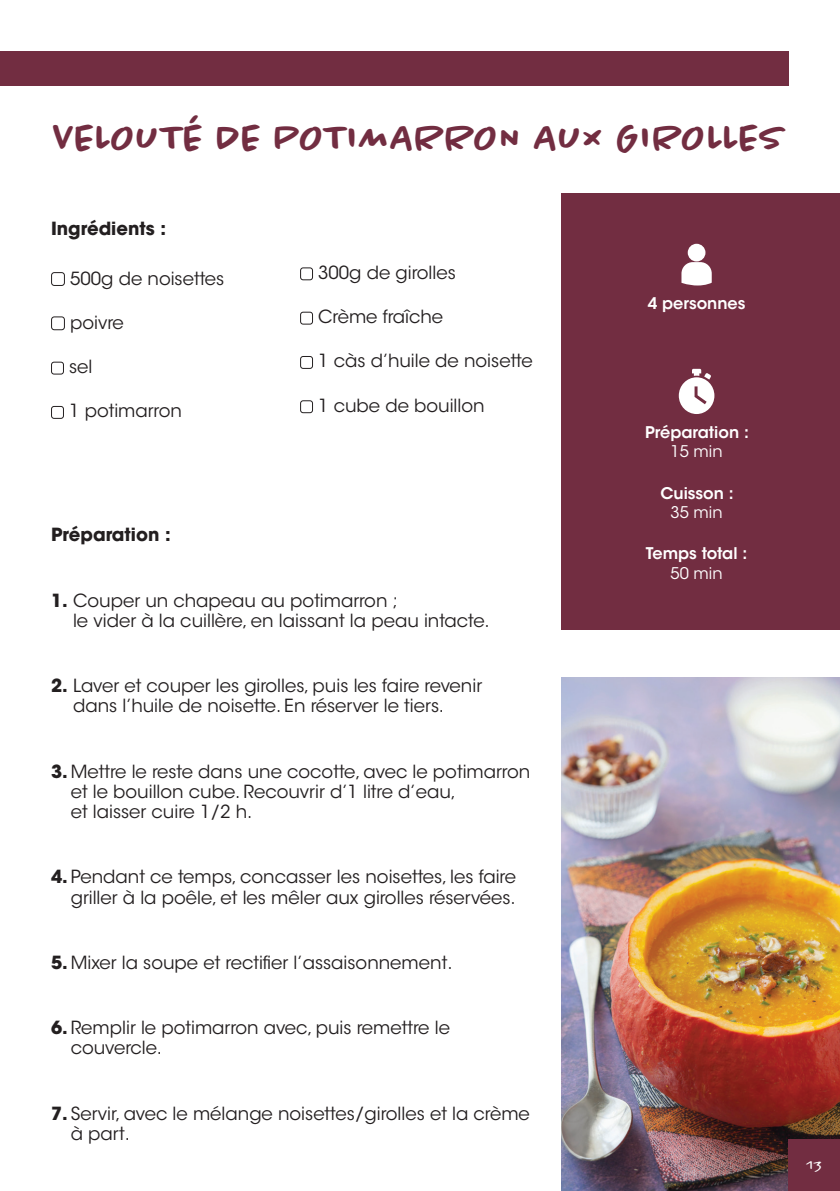
<style>
.page{position:relative;width:840px;height:1191px;background:#fff}
.page>*{position:absolute;margin:0;border:0;box-sizing:border-box;transform-origin:0 0}
.t1{font:500 40px "Chantal";color:#722d41}
.t2{font:18px/20px "ITC Avant Garde Std";color:#231f20}
.t3{font:700 18px "ITC Avant Garde Std";color:#231f20}
.t4{font:600 16px/19.2px "ITC Avant Garde Std";color:#fff;text-align:center}
.t5{font:300 16px "Chantal";color:#fff}
.s1{font-weight:700}
.s2{font-weight:400}
</style>
<div class="page">
<div style="left:0;top:51px;width:788px;height:34px;background:#722d41"></div>
<div style="left:561px;top:193px;width:278px;height:436px;background:#722d41"></div>
<div style="left:51px;top:272px;width:14px;height:14px;border:1px solid #231f20;border-radius:3px"></div>
<div style="left:51px;top:316px;width:14px;height:14px;border:1px solid #231f20;border-radius:3px"></div>
<div style="left:51px;top:362px;width:13px;height:12px;border:1px solid #231f20;border-radius:3px"></div>
<div style="left:51px;top:406px;width:13px;height:13px;border:1px solid #231f20;border-radius:3px"></div>
<svg style="left:678px;top:369px;width:36px;height:45px"></svg>
<img style="left:561px;top:677px;width:278px;height:514px">
<svg style="left:681px;top:244px;width:30px;height:41px"></svg>
<div style="left:300px;top:267px;width:13px;height:13px;border:1px solid #231f20;border-radius:3px"></div>
<div style="left:300px;top:312px;width:13px;height:12px;border:1px solid #231f20;border-radius:3px"></div>
<div style="left:300px;top:356px;width:13px;height:13px;border:1px solid #231f20;border-radius:3px"></div>
<div style="left:300px;top:400px;width:13px;height:13px;border:1px solid #231f20;border-radius:3px"></div>
<div style="left:788px;top:1140px;width:51px;height:51px;background:#722d41"></div>
<p class="t1" style="left:55px;top:113px;width:731px">VELOUTÉ DE POTIMARRON AUX GIROLLES</p>
<p class="t3" style="left:51px;top:216px;width:116px">Ingrédients :</p>
<p class="t2" style="left:70px;top:268px;width:156px">500g de noisettes</p>
<p class="t2" style="left:70px;top:312px;width:55px">poivre</p>
<p class="t2" style="left:69px;top:357px;width:25px">sel</p>
<p class="t2" style="left:69px;top:401px;width:114px">1 potimarron</p>
<p class="t3" style="left:51px;top:523px;width:121px">Préparation :</p>
<p class="t2" style="left:318px;top:262px;width:139px">300g de girolles</p>
<p class="t2" style="left:318px;top:307px;width:126px">Crème fraîche</p>
<p class="t2" style="left:318px;top:351px;width:216px">1 càs d’huile de noisette</p>
<p class="t2" style="left:318px;top:395px;width:168px">1 cube de bouillon</p>
<p class="t2" style="left:73px;top:590px;width:418px;text-indent:-22px"><span class="s1">1.</span> Couper un chapeau au potimarron ;<br>le vider à la cuillère, en laissant la peau intacte.</p>
<p class="t2" style="left:73px;top:676px;width:410px;text-indent:-22px"><span class="s1">2.</span> Laver et couper les girolles, puis les faire revenir dans l’huile de noisette. En réserver le tiers.</p>
<p class="t2" style="left:71px;top:761px;width:460px;text-indent:-20px"><span class="s1">3.</span> Mettre le reste dans une cocotte, avec le potimarron et le bouillon cube. Recouvrir d’1 litre d’eau,<br>et laisser cuire 1/2 h.</p>
<p class="t2" style="left:51px;top:867px;width:466px;text-align:right"><span class="s1">4.</span> Pendant ce temps, concasser les noisettes, les faire griller à la poêle, et les mêler aux girolles réservées.</p>
<p class="t2" style="left:51px;top:952px;width:403px"><span class="s1">5.</span> Mixer la soupe et rectifier l’assaisonnement.</p>
<p class="t2" style="left:71px;top:1018px;width:380px;text-indent:-20px"><span class="s1">6.</span> Remplir le potimarron avec, puis remettre le couvercle.</p>
<p class="t2" style="left:71px;top:1103px;width:460px;text-indent:-20px"><span class="s1">7.</span> Servir, avec le mélange noisettes/girolles et la crème à part.</p>
<p class="t4" style="left:647px;top:294px;width:99px">4 personnes</p>
<p class="t4" style="left:644px;top:423px;width:105px">Préparation :<br><span class="s2">15 min</span></p>
<p class="t4" style="left:660px;top:483px;width:75px">Cuisson :<br><span class="s2">35 min</span></p>
<p class="t4" style="left:645px;top:544px;width:103px">Temps total :<br><span class="s2">50 min</span></p>
<p class="t5" style="left:805px;top:1155px;width:18px">13</p>
</div>
